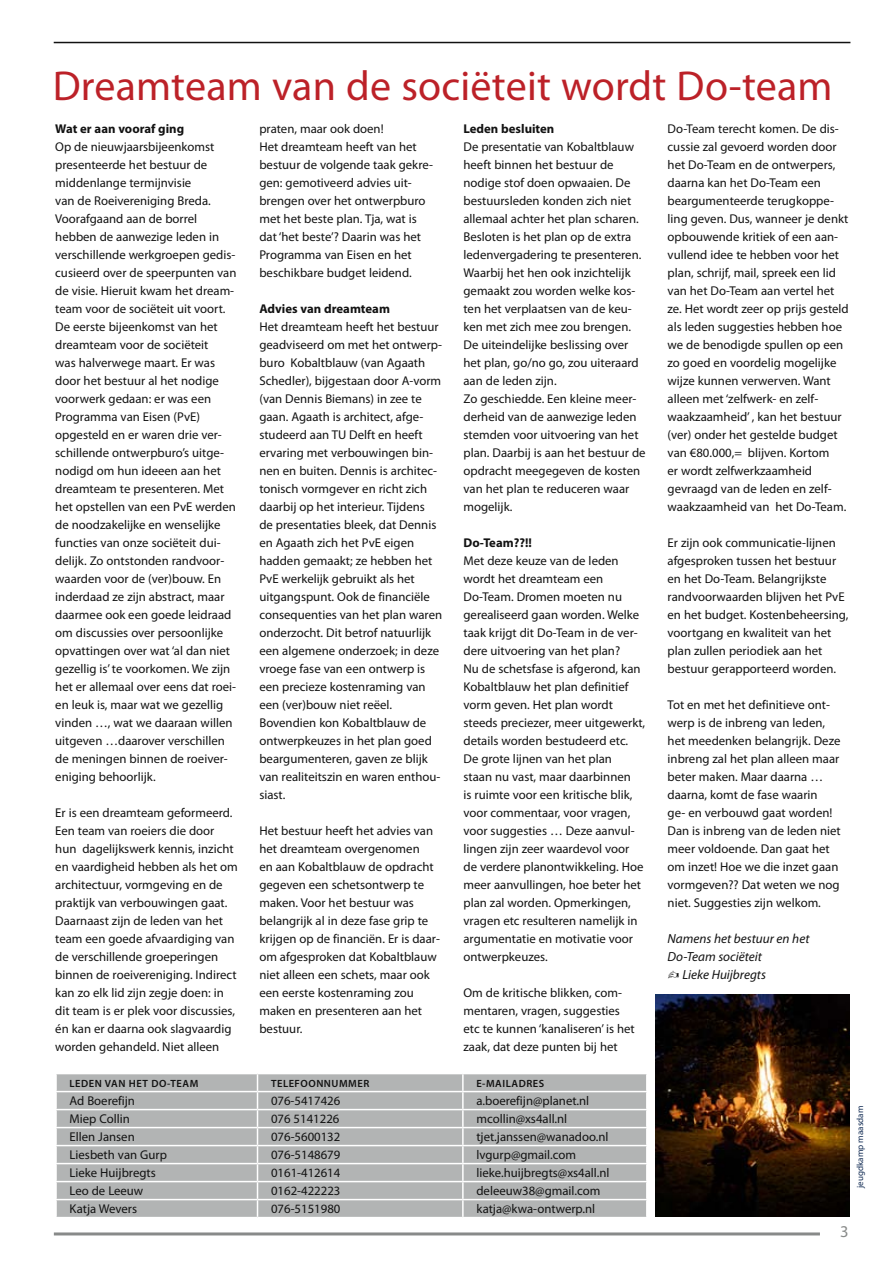
<style>
.page{position:relative;width:893px;height:1263px;background:#fff}
.page>*{position:absolute;margin:0;border:0;box-sizing:border-box;transform-origin:0 0}
.t1{font:42px "Myriad Pro";letter-spacing:.005em;color:#bc2128}
.t2{font:16.5px "Myriad Pro";color:#888a89}
.t3{font:italic 13.2px/18px "Myriad Pro";color:#121212}
.t4{font:12.75px/18px "Myriad Pro";color:#121212}
.t5{font:700 12.75px "Myriad Pro";color:#121212}
.t6{font:600 10.5px "Myriad Pro";letter-spacing:.05em;color:#121212}
.t7{font:9px "Myriad Pro";color:#112b53}
.s1{font-family:"FF Dingbests";font-style:normal;font-size:12.75px}
</style>
<div class="page">
<svg style="left:57px;top:1074px;width:589px;height:143px;background:#b4b6b6"></svg>
<hr style="left:55px;top:1091px;width:202px;height:1px;background:#fff">
<hr style="left:257px;top:1091px;width:206px;height:1px;background:#fff">
<hr style="left:463px;top:1091px;width:185px;height:1px;background:#fff">
<hr style="left:55px;top:1109px;width:202px;height:1px;background:#fff">
<hr style="left:257px;top:1109px;width:206px;height:1px;background:#fff">
<hr style="left:463px;top:1109px;width:185px;height:1px;background:#fff">
<hr style="left:55px;top:1127px;width:202px;height:1px;background:#fff">
<hr style="left:257px;top:1127px;width:206px;height:1px;background:#fff">
<hr style="left:463px;top:1127px;width:185px;height:1px;background:#fff">
<hr style="left:55px;top:1145px;width:202px;height:1px;background:#fff">
<hr style="left:257px;top:1145px;width:206px;height:1px;background:#fff">
<hr style="left:463px;top:1145px;width:185px;height:1px;background:#fff">
<hr style="left:55px;top:1163px;width:202px;height:1px;background:#fff">
<hr style="left:257px;top:1163px;width:206px;height:1px;background:#fff">
<hr style="left:463px;top:1163px;width:185px;height:1px;background:#fff">
<hr style="left:55px;top:1181px;width:202px;height:1px;background:#fff">
<hr style="left:257px;top:1181px;width:206px;height:1px;background:#fff">
<hr style="left:463px;top:1181px;width:185px;height:1px;background:#fff">
<hr style="left:55px;top:1199px;width:202px;height:1px;background:#fff">
<svg style="left:56px;top:1074px;width:1px;height:143px"></svg>
<hr style="left:257px;top:1199px;width:206px;height:1px;background:#fff">
<svg style="left:257px;top:1074px;width:1px;height:143px"></svg>
<hr style="left:463px;top:1199px;width:185px;height:1px;background:#fff">
<svg style="left:462px;top:1074px;width:2px;height:143px"></svg>
<svg style="left:646px;top:1074px;width:1px;height:143px"></svg>
<img style="left:656px;top:994px;width:194px;height:223px">
<hr style="left:54px;top:1232px;width:766px;height:3px;background:#888a89">
<hr style="left:54px;top:42px;width:796px;height:1px;background:#121212">
<h1 class="t1" style="left:53px;top:60px;width:781px">Dreamteam van de sociëteit wordt Do-team</h1>
<p class="t5" style="left:55px;top:120px;width:130px">Wat er aan vooraf ging</p>
<p class="t4" style="left:55px;top:137px;width:183px">Op de nieuwjaarsbijeenkomst presenteerde het bestuur de middenlange termijnvisie<br>van de Roeivereniging Breda.<br>Voorafgaand aan de borrel hebben de aanwezige leden in verschillende werkgroepen gedis&shy;cusieerd over de speerpunten van de visie. Hieruit kwam het dream&shy;team voor de sociëteit uit voort.<br>De eerste bijeenkomst van het dreamteam voor de sociëteit<br>was halverwege maart. Er was door het bestuur al het nodige voorwerk gedaan: er was een<br>Programma van Eisen (PvE) opgesteld en er waren drie ver&shy;schillende ontwerpburo’s uitge&shy;nodigd om hun ideeen aan het dreamteam te presenteren. Met het opstellen van een PvE werden de noodzakelijke en wenselijke functies van onze sociëteit dui&shy;delijk. Zo ontstonden randvoor&shy;waarden voor de (ver)bouw. En inderdaad ze zijn abstract, maar daarmee ook een goede leidraad om discussies over persoonlijke opvattingen over wat ‘al dan niet gezellig is’ te voorkomen. We zijn het er allemaal over eens dat roei&shy;en leuk is, maar wat we gezellig vinden …, wat we daaraan willen uitgeven …daarover verschillen de meningen binnen de roeiver&shy;eniging behoorlijk.</p>
<p class="t4" style="left:55px;top:803px;width:184px">Er is een dreamteam geformeerd.<br>Een team van roeiers die door hun dagelijkswerk kennis, inzicht en vaardigheid hebben als het om architectuur, vormgeving en de praktijk van verbouwingen gaat.<br>Daarnaast zijn de leden van het team een goede afvaardiging van de verschillende groeperingen binnen de roeivereniging. Indirect kan zo elk lid zijn zegje doen: in dit team is er plek voor discussies, én kan er daarna ook slagvaardig worden gehandeld. N iet alleen</p>
<p class="t4" style="left:259px;top:119px;width:175px">praten, maar ook doen!<br>Het dreamteam heeft van het bestuur de volgende taak gekre&shy;gen: gemotiveerd advies uit&shy;brengen over het ontwerpburo met het beste plan. Tja, wat is dat ‘het beste’? Daarin was het<br>Programma van Eisen en het beschikbare budget leidend.</p>
<p class="t5" style="left:259px;top:300px;width:132px">Advies van dreamteam</p>
<p class="t4" style="left:259px;top:317px;width:184px">Het dreamteam heeft het bestuur geadviseerd om met het ontwerp&shy;buro Kobaltblauw (van Agaath<br>Schedler), bijgestaan door A-vorm (van Dennis Biemans) in zee te gaan. Agaath is architect, afge&shy;studeerd aan TU Delft en heeft ervaring met verbouwingen bin&shy;nen en buiten. Dennis is architec&shy;tonisch vormgever en richt zich daarbij op het interieur. Tijdens<br>de presentaties bleek, dat Dennis en Agaath zich het PvE eigen hadden gemaakt; ze hebben het<br>PvE werkelijk gebruikt als het uitgangspunt. Ook de financiële consequenties van het plan waren onderzocht. Dit betrof natuurlijk een algemene onderzoek; in deze vroege fase van een ontwerp is een precieze kostenraming van een (ver)bouw niet reëel.<br>Bovendien kon Kobaltblauw de ontwerpkeuzes in het plan goed beargumenteren, gaven ze blijk van realiteitszin en waren enthou&shy;siast.</p>
<p class="t4" style="left:259px;top:821px;width:182px">Het bestuur heeft het advies van het dreamteam overgenomen<br>en aan Kobaltblauw de opdracht gegeven een schetsontwerp te maken. Voor het bestuur was belangrijk al in deze fase grip te krijgen op de financiën. Er is daar&shy;om afgesproken dat Kobaltblauw niet alleen een schets, maar ook een eerste kostenraming zou maken en presenteren aan het bestuur.</p>
<p class="t5" style="left:463px;top:120px;width:92px">Leden besluiten</p>
<p class="t4" style="left:463px;top:137px;width:184px">De presentatie van Kobaltblauw heeft binnen het bestuur de nodige stof doen opwaaien. De bestuursleden konden zich niet allemaal achter het plan scharen.<br>Besloten is het plan op de extra ledenvergadering te presenteren.<br>Waarbij het hen ook inzichtelijk gemaakt zou worden welke kos&shy;ten het verplaatsen van de keu&shy;ken met zich mee zou brengen.<br>De uiteindelijke beslissing over het plan, go/no go, zou uiteraard aan de leden zijn.<br>Zo geschiedde. Een kleine meer&shy;derheid van de aanwezige leden stemden voor uitvoering van het plan. Daarbij is aan het bestuur de opdracht meegegeven de kosten van het plan te reduceren waar mogelijk.</p>
<p class="t5" style="left:463px;top:534px;width:70px">Do-Team??!!</p>
<p class="t4" style="left:463px;top:551px;width:183px">Met deze keuze van de leden wordt het dreamteam een<br>Do-Team. Dromen moeten nu gerealiseerd gaan worden. Welke taak krijgt dit Do-Team in de ver&shy;dere uitvoering van het plan?<br>Nu de schetsfase is afgerond, kan<br>Kobaltblauw het plan definitief vorm geven. Het plan wordt steeds preciezer, meer uitgewerkt, details worden bestudeerd etc.<br>De grote lijnen van het plan<br>staan nu vast, maar daarbinnen<br>is ruimte voor een kritische blik, voor commentaar, voor vragen, voor suggesties … Deze aanvul&shy;lingen zijn zeer waardevol voor de verdere planontwikkeling. Hoe meer aanvullingen, hoe beter het plan zal worden. Opmerkingen, vragen etc resulteren namelijk in argumentatie en motivatie voor ontwerpkeuzes.</p>
<p class="t4" style="left:463px;top:983px;width:173px">Om de kritische blikken, com&shy;mentaren, vragen, suggesties etc te kunnen ‘kanaliseren’ is het zaak, dat deze punten bij het</p>
<p class="t4" style="left:668px;top:120px;width:183px">Do-Team terecht komen. De dis&shy;cussie zal gevoerd worden door het Do-Team en de ontwerpers, daarna kan het Do-Team een beargumenteerde terugkoppe&shy;ling geven. Dus, wanneer je denkt opbouwende kritiek of een aan&shy;vullend idee te hebben voor het plan, schrijf, mail, spreek een lid van het Do-Team aan vertel het ze. Het wordt zeer op prijs gesteld als leden suggesties hebben hoe we de benodigde spullen op een zo goed en voordelig mogelijke wijze kunnen verwerven. Want alleen met ‘zelfwerk- en zelf&shy;waakzaamheid’ , kan het bestuur (ver) onder het gestelde budget van €80.000,= blijven. Kortom<br>er wordt zelfwerkzaamheid gevraagd van de leden en zelf&shy;waakzaamheid van het Do-Team.</p>
<p class="t4" style="left:668px;top:534px;width:182px">Er zijn ook communicatie-lijnen afgesproken tussen het bestuur en het Do-Team. Belangrijkste randvoorwaarden blijven het PvE en het budget. Kostenbeheersing, voortgang en kwaliteit van het plan zullen periodiek aan het bestuur gerapporteerd worden.</p>
<p class="t4" style="left:668px;top:696px;width:175px">Tot en met het definitieve ont&shy;werp is de inbreng van leden, het meedenken belangrijk. Deze inbreng zal het plan alleen maar beter maken. Maar daarna … daarna, komt de fase waarin<br>ge- en verbouwd gaat worden!<br>Dan is inbreng van de leden niet meer voldoende. Dan gaat het om inzet! Hoe we die inzet gaan vormgeven?? Dat weten we nog niet. Suggesties zijn welkom.</p>
<p class="t3" style="left:668px;top:929px;width:143px">Namens het bestuur en het<br>Do-Team sociëteit<br><span class="s1">|</span> Lieke Huijbregts</p>
<p class="t6" style="left:70px;top:1076px;width:130px">LEDEN VAN HET DO-TEAM</p>
<p class="t6" style="left:271px;top:1076px;width:100px">TELEFOONNUMMER</p>
<p class="t6" style="left:476px;top:1076px;width:69px">E-MAILADRES</p>
<p class="t4" style="left:70px;top:1091px;width:67px">Ad Boerefijn</p>
<p class="t4" style="left:271px;top:1091px;width:71px">076-5417426</p>
<p class="t4" style="left:476px;top:1091px;width:114px">a.boerefijn@planet.nl</p>
<p class="t4" style="left:70px;top:1109px;width:62px">Miep Collin</p>
<p class="t4" style="left:271px;top:1109px;width:70px">076 5141226</p>
<p class="t4" style="left:476px;top:1109px;width:92px">mcollin@xs4all.nl</p>
<p class="t4" style="left:70px;top:1127px;width:67px">Ellen Jansen</p>
<p class="t4" style="left:271px;top:1127px;width:71px">076-5600132</p>
<p class="t4" style="left:476px;top:1127px;width:134px">tjet.janssen@wanadoo.nl</p>
<p class="t4" style="left:70px;top:1145px;width:99px">Liesbeth van Gurp</p>
<p class="t4" style="left:271px;top:1145px;width:71px">076-5148679</p>
<p class="t4" style="left:476px;top:1145px;width:101px">lvgurp@gmail.com</p>
<p class="t4" style="left:70px;top:1163px;width:88px">Lieke Huijbregts</p>
<p class="t4" style="left:271px;top:1163px;width:71px">0161-412614</p>
<p class="t4" style="left:476px;top:1163px;width:135px">lieke.huijbregts@xs4all.nl</p>
<p class="t4" style="left:70px;top:1181px;width:75px">Leo de Leeuw</p>
<p class="t4" style="left:271px;top:1181px;width:71px">0162-422223</p>
<p class="t4" style="left:476px;top:1181px;width:125px">deleeuw38@gmail.com</p>
<p class="t4" style="left:70px;top:1199px;width:69px">Katja Wevers</p>
<p class="t4" style="left:271px;top:1199px;width:71px">076-5151980</p>
<p class="t4" style="left:476px;top:1199px;width:120px">katja@kwa-ontwerp.nl</p>
<p class="t7" style="left:854px;top:1188px;width:83px;rotate:-90deg">jeugdkamp maasdam</p>
<p class="t2" style="left:840px;top:1221px;width:10px">3</p>
</div>
